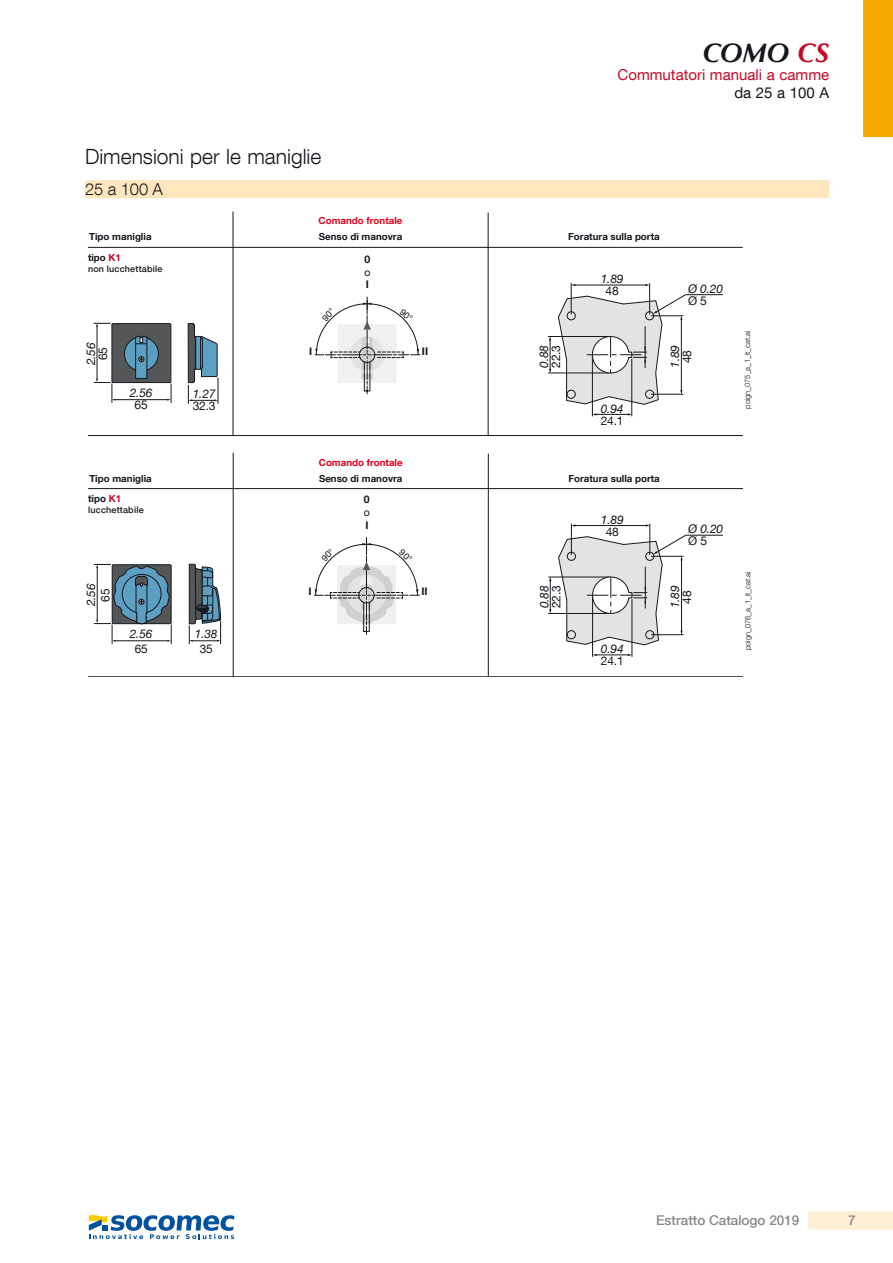
<style>
.page{position:relative;width:893px;height:1263px;background:#fff}
.page>*{position:absolute;margin:0;border:0;box-sizing:border-box;transform-origin:0 0}
.t1{font:italic 700 27px "Optima LT Std";color:#16171d}
.t2{font:300 21px "Helvetica Neue LT Com";color:#16171d}
.t3{font:300 16.5px "Helvetica Neue LT Com";color:#16171d}
.t4{font:15px "Helvetica Neue LT Com";color:#c50825}
.t5{font:15px "Helvetica Neue LT Com";color:#16171d}
.t6{font:500 13.5px "Helvetica Neue LT Com";color:#87888a}
.t7{font:italic 12px "Helvetica Neue LT Com";letter-spacing:-.015em;color:#16171d}
.t8{font:12px "Helvetica Neue LT Com";letter-spacing:-.015em;color:#16171d}
.t9{font:italic 11.85px "Helvetica Neue LT Com";color:#16171d}
.t10{font:11.85px "Helvetica Neue LT Com";color:#16171d}
.t11{font:700 10.5px "Helvetica Neue LT Com";color:#16171d}
.t12{font:10.5px "Helvetica Neue LT Com";color:#16171d}
.t13{font:700 9.75px "Helvetica Neue LT Com";color:#16171d}
.t14{font:700 9.75px "Helvetica Neue LT Com";color:#e10020}
.t15{font:500 9px "Helvetica Neue LT Com";letter-spacing:.02em;color:#16171d}
.t16{font:300 7.5px "Helvetica Neue LT Com";color:#16171d}
.s1{color:#c50825}
</style>
<div class="page">
<div style="left:808px;top:1211px;width:85px;height:18px;background:#ffefd4"></div>
<div style="left:863px;top:0;width:30px;height:136px;background:#f6aa00"></div>
<div style="left:85px;top:180px;width:744px;height:18px;background:#fee7bd"></div>
<hr style="left:88px;top:247px;width:655px;height:1px;background:#16171d">
<hr style="left:88px;top:435px;width:655px;height:1px;background:#16171d">
<hr style="left:233px;top:212px;width:1px;height:223px;background:#16171d">
<hr style="left:488px;top:213px;width:1px;height:222px;background:#16171d">
<hr style="left:571px;top:283px;width:1px;height:31px;background:#16171d">
<hr style="left:649px;top:283px;width:1px;height:31px;background:#16171d">
<hr style="left:574px;top:285px;width:72px;height:1px;background:#16171d">
<hr style="left:631px;top:359px;width:1px;height:57px;background:#16171d">
<hr style="left:596px;top:414px;width:32px;height:1px;background:#16171d">
<hr style="left:548px;top:336px;width:61px;height:1px;background:#16171d">
<hr style="left:548px;top:373px;width:61px;height:1px;background:#16171d">
<hr style="left:550px;top:340px;width:1px;height:30px;background:#16171d">
<hr style="left:592px;top:355px;width:1px;height:61px;background:#16171d">
<svg style="left:557px;top:294px;width:166px;height:111px"></svg>
<hr style="left:97px;top:326px;width:1px;height:53px;background:#16171d">
<svg style="left:94px;top:323px;width:16px;height:4px"></svg>
<hr style="left:115px;top:399px;width:53px;height:1px;background:#16171d">
<svg style="left:94px;top:379px;width:21px;height:24px"></svg>
<svg style="left:167px;top:384px;width:5px;height:19px"></svg>
<div style="left:112px;top:324px;width:59px;height:59px;background:#555657"></div>
<div style="left:112px;top:323px;width:59px;height:60px;border:1px solid #16171d"></div>
<div style="left:124px;top:337px;width:34px;height:34px;background:#5d9fc3;border-radius:50%"></div>
<div style="left:124px;top:337px;width:35px;height:34px;border:1px solid #16171d;border-radius:50%"></div>
<svg style="left:187px;top:323px;width:32px;height:80px"></svg>
<svg style="left:135px;top:336px;width:13px;height:43px"></svg>
<svg style="left:189px;top:563px;width:32px;height:81px"></svg>
<svg style="left:94px;top:564px;width:78px;height:80px"></svg>
<hr style="left:571px;top:524px;width:1px;height:31px;background:#16171d">
<hr style="left:650px;top:524px;width:1px;height:31px;background:#16171d">
<hr style="left:575px;top:525px;width:71px;height:1px;background:#16171d">
<hr style="left:632px;top:599px;width:1px;height:57px;background:#16171d">
<hr style="left:596px;top:655px;width:33px;height:1px;background:#16171d">
<hr style="left:549px;top:577px;width:60px;height:1px;background:#16171d">
<hr style="left:549px;top:613px;width:60px;height:1px;background:#16171d">
<hr style="left:550px;top:580px;width:1px;height:30px;background:#16171d">
<hr style="left:592px;top:595px;width:1px;height:61px;background:#16171d">
<svg style="left:558px;top:535px;width:165px;height:111px"></svg>
<hr style="left:88px;top:488px;width:655px;height:1px;background:#16171d">
<hr style="left:88px;top:676px;width:655px;height:1px;background:#16171d">
<hr style="left:233px;top:453px;width:1px;height:224px;background:#16171d">
<hr style="left:488px;top:454px;width:1px;height:222px;background:#16171d">
<svg style="left:89px;top:1215px;width:145px;height:24px"></svg>
<svg style="left:315px;top:297px;width:105px;height:97px"></svg>
<svg style="left:314px;top:537px;width:105px;height:97px"></svg>
<h1 class="t1" style="left:703px;top:37px;width:128px">COMO <span class="s1">CS</span></h1>
<h3 class="t4" style="left:618px;top:66px;width:213px">Commutatori manuali a camme</h3>
<h3 class="t5" style="left:734px;top:84px;width:96px">da 25 a 100 A</h3>
<h2 class="t2" style="left:85px;top:144px;width:238px">Dimensioni per le maniglie</h2>
<h3 class="t3" style="left:85px;top:179px;width:79px">25 a 100 A</h3>
<p class="t13" style="left:89px;top:231px;width:64px">Tipo maniglia</p>
<p class="t13" style="left:319px;top:231px;width:85px">Senso di manovra</p>
<p class="t13" style="left:568px;top:231px;width:93px">Foratura sulla porta</p>
<p class="t14" style="left:319px;top:215px;width:85px">Comando frontale</p>
<p class="t13" style="left:88px;top:251px;width:35px">tipo <span class="s1">K1</span></p>
<p class="t15" style="left:88px;top:263px;width:76px">non lucchettabile</p>
<p class="t11" style="left:365px;top:253px;width:7px">0</p>
<p class="t12" style="left:364px;top:265px;width:8px">o</p>
<p class="t11" style="left:366px;top:278px;width:5px">I</p>
<p class="t7" style="left:601px;top:272px;width:24px">1.89</p>
<p class="t8" style="left:605px;top:284px;width:15px">48</p>
<p class="t7" style="left:688px;top:281px;width:36px">Ø 0.20</p>
<p class="t8" style="left:688px;top:293px;width:20px">Ø 5</p>
<p class="t7" style="left:84px;top:365px;width:24px;rotate:-90deg">2.56</p>
<p class="t8" style="left:96px;top:360px;width:15px;rotate:-90deg">65</p>
<p class="t7" style="left:130px;top:386px;width:24px">2.56</p>
<p class="t8" style="left:135px;top:398px;width:15px">65</p>
<p class="t7" style="left:193px;top:386px;width:24px">1.27</p>
<p class="t8" style="left:193px;top:398px;width:24px">32.3</p>
<p class="t11" style="left:309px;top:344px;width:5px">I</p>
<p class="t11" style="left:422px;top:344px;width:8px">II</p>
<p class="t7" style="left:537px;top:368px;width:24px;rotate:-90deg">0.88</p>
<p class="t8" style="left:549px;top:368px;width:24px;rotate:-90deg">22.3</p>
<p class="t7" style="left:601px;top:401px;width:24px">0.94</p>
<p class="t8" style="left:601px;top:413px;width:24px">24.1</p>
<p class="t7" style="left:667px;top:368px;width:24px;rotate:-90deg">1.89</p>
<p class="t8" style="left:679px;top:363px;width:15px;rotate:-90deg">48</p>
<p class="t14" style="left:319px;top:456px;width:85px">Comando frontale</p>
<p class="t13" style="left:89px;top:472px;width:64px">Tipo maniglia</p>
<p class="t13" style="left:319px;top:472px;width:85px">Senso di manovra</p>
<p class="t13" style="left:568px;top:472px;width:93px">Foratura sulla porta</p>
<p class="t13" style="left:88px;top:492px;width:35px">tipo <span class="s1">K1</span></p>
<p class="t15" style="left:88px;top:504px;width:57px">lucchettabile</p>
<p class="t11" style="left:364px;top:493px;width:7px">0</p>
<p class="t12" style="left:364px;top:506px;width:8px">o</p>
<p class="t11" style="left:365px;top:518px;width:5px">I</p>
<p class="t7" style="left:601px;top:512px;width:24px">1.89</p>
<p class="t8" style="left:606px;top:524px;width:15px">48</p>
<p class="t7" style="left:688px;top:521px;width:36px">Ø 0.20</p>
<p class="t8" style="left:688px;top:533px;width:20px">Ø 5</p>
<p class="t9" style="left:84px;top:606px;width:24px;rotate:-90deg">2.56</p>
<p class="t10" style="left:98px;top:601px;width:15px;rotate:-90deg">65</p>
<p class="t9" style="left:130px;top:627px;width:24px">2.56</p>
<p class="t10" style="left:135px;top:641px;width:15px">65</p>
<p class="t9" style="left:195px;top:627px;width:24px">1.38</p>
<p class="t10" style="left:200px;top:641px;width:15px">35</p>
<p class="t11" style="left:308px;top:585px;width:5px">I</p>
<p class="t11" style="left:421px;top:585px;width:8px">II</p>
<p class="t7" style="left:537px;top:608px;width:24px;rotate:-90deg">0.88</p>
<p class="t8" style="left:549px;top:608px;width:24px;rotate:-90deg">22.3</p>
<p class="t7" style="left:601px;top:641px;width:24px">0.94</p>
<p class="t8" style="left:601px;top:653px;width:24px">24.1</p>
<p class="t7" style="left:668px;top:608px;width:24px;rotate:-90deg">1.89</p>
<p class="t8" style="left:680px;top:603px;width:15px;rotate:-90deg">48</p>
<p class="t16" style="left:743px;top:409px;width:80px;rotate:-90deg">poign_075_a_1_it_cat.ai</p>
<p class="t16" style="left:743px;top:650px;width:80px;rotate:-90deg">poign_076_a_1_it_cat.ai</p>
<h3 class="t6" style="left:656px;top:1212px;width:145px">Estratto Catalogo 2019</h3>
<h3 class="t6" style="left:848px;top:1212px;width:9px">7</h3>
</div>
